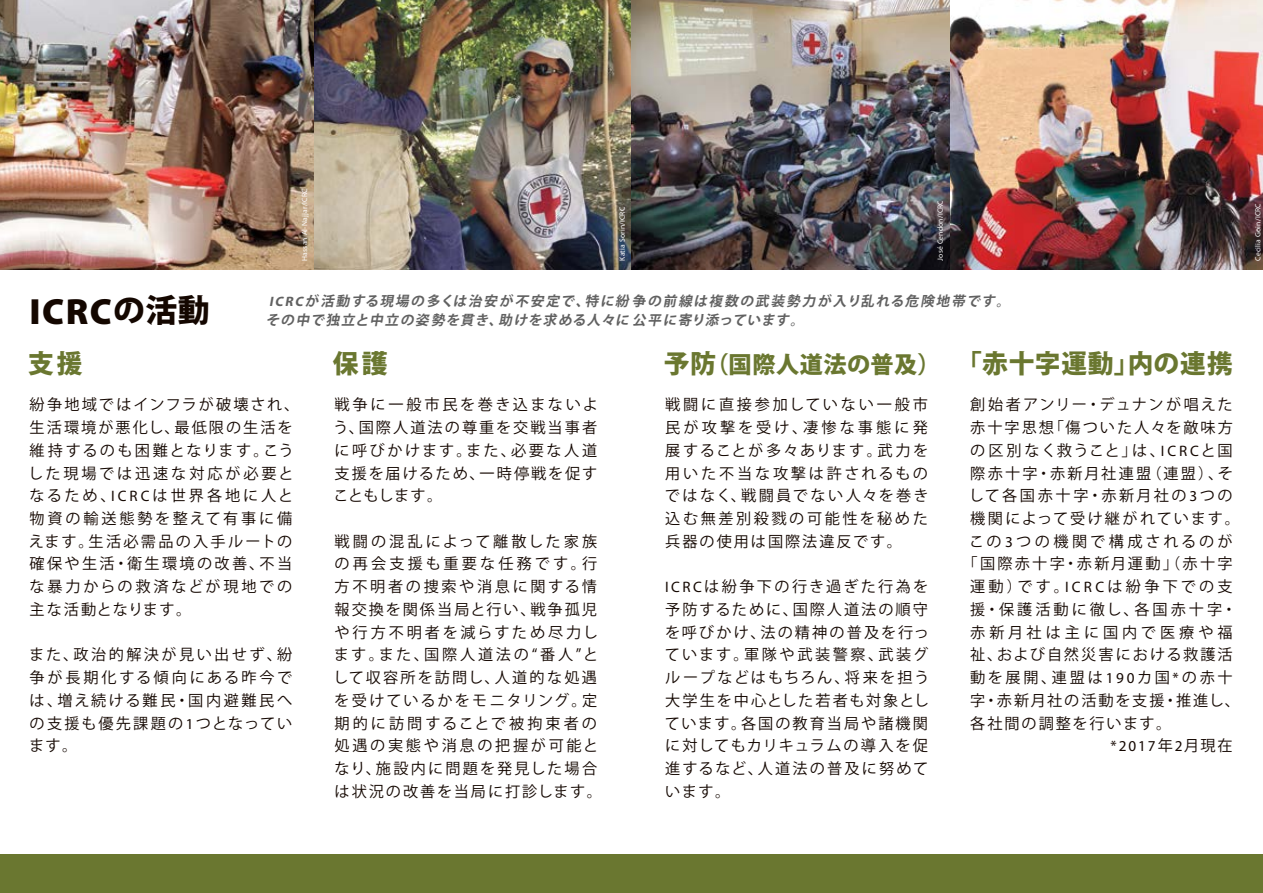
<style>
.page{position:relative;width:1263px;height:893px;background:#fff}
.page>*{position:absolute;margin:0;border:0;box-sizing:border-box;transform-origin:0 0}
.t1{font:900 36.6px "Myriad Pro";color:#140700}
.t2{font:800 25.8px "Koz Go Pr 6 N";letter-spacing:.035em;color:#6a7730}
.t3{font:800 23.25px "Koz Go Pr 6 N";letter-spacing:.025em;color:#6a7730}
.t4{font:15.15px/22.6px "Koz Go Pr 6 N";letter-spacing:.15em;color:#140700}
.t5{font:15.15px/22.8px "Koz Go Pr 6 N";letter-spacing:.13em;color:#140700}
.t6{font:15.15px/22.8px "Koz Go Pr 6 N";letter-spacing:.12em;color:#140700}
.t7{font:15.15px/22.6px "Koz Go Pr 6 N";letter-spacing:.185em;color:#140700;text-align:right}
.t8{font:15.15px "Koz Go Pr 6 N";letter-spacing:.175em;color:#140700}
.t9{font:15.15px "Koz Go Pr 6 N";letter-spacing:.19em;color:#140700}
.t10{font:15.15px/22.6px "Koz Go Pr 6 N";letter-spacing:.095em;color:#140700}
.t11{font:15.15px "Koz Go Pr 6 N";letter-spacing:.195em;color:#140700}
.t12{font:15.15px "Koz Go Pr 6 N";letter-spacing:.215em;color:#140700}
.t13{font:15.15px "Koz Go Pr 6 N";letter-spacing:.2em;color:#140700}
.t14{font:15.15px/22.8px "Koz Go Pr 6 N";letter-spacing:.205em;color:#140700;text-align:right}
.t15{font:15.15px "Koz Go Pr 6 N";letter-spacing:.17em;color:#140700}
.t16{font:15.15px "Koz Go Pr 6 N";letter-spacing:.08em;color:#140700}
.t17{font:15.15px "Myriad Pro";letter-spacing:.16em;color:#140700}
.t18{font:15.15px "Koz Go Pr 6 N";letter-spacing:.18em;color:#140700}
.t19{font:15.15px "Koz Go Pr 6 N";letter-spacing:.21em;color:#140700}
.t20{font:15.15px "Koz Go Pr 6 N";letter-spacing:.265em;color:#140700}
.t21{font:15.15px "Koz Go Pr 6 N";letter-spacing:.105em;color:#140700}
.t22{font:15.15px/22.8px "Koz Go Pr 6 N";letter-spacing:.09em;color:#140700}
.t23{font:15.15px "Koz Go Pr 6 N";letter-spacing:.11em;color:#140700}
.t24{font:italic 700 13.65px "Koz Go Pr 6 N";color:#616161}
.t25{font:7.65px "Myriad Pro";letter-spacing:.025em;color:#fff}
.s1{font-family:"Koz Go Pr 6 N";font-weight:800;font-size:31.8px}
.s2{font-family:"Myriad Pro"}
.s3{font-family:"Koz Go Pr 6 N"}
</style>
<div class="page">
<div style="left:0;top:854px;width:1263px;height:39px;background:#6a7730"></div>
<img style="left:0;top:0;width:1263px;height:269px">
<h1 class="t1" style="left:30px;top:287px;width:182px">ICRC<span class="s1">の活動</span></h1>
<p class="t25" style="left:300px;top:261px;width:74px;rotate:-90deg">Hassan Al-Najjar/ICRC</p>
<p class="t25" style="left:617px;top:261px;width:55px;rotate:-90deg">Katia Sorin/ICRC</p>
<p class="t25" style="left:936px;top:261px;width:62px;rotate:-90deg">José Cendon/ICRC</p>
<p class="t25" style="left:1253px;top:261px;width:59px;rotate:-90deg">Cecilia Goin/ICRC</p>
<p class="t24" style="left:269px;top:294px;width:732px"><span class="s2">ICRC</span>が活動する現場の多くは治安が不安定で特に紛争の前線は複数の武装勢力が入り乱れる危険地帯です</p>
<p class="t24" style="left:576px;top:294px;width:20px">、</p>
<p class="t24" style="left:996px;top:294px;width:20px">。</p>
<p class="t24" style="left:266px;top:312px;width:529px">その中で独立と中立の姿勢を貫き助けを求める人々に公平に寄り添っています</p>
<p class="t24" style="left:489px;top:312px;width:20px">、</p>
<p class="t24" style="left:790px;top:312px;width:20px">。</p>
<h2 class="t2" style="left:28px;top:349px;width:56px">支援</h2>
<p class="t4" style="left:175px;top:394px;width:126px;text-indent:-145px">紛争地域ではインフラが破壊され、最低限の生活を</p>
<p class="t4" style="left:30px;top:417px;width:152px">生活環境が悪化し、</p>
<h2 class="t2" style="left:333px;top:349px;width:56px">保護</h2>
<p class="t4" style="left:335px;top:394px;width:265px;text-align:right">戦争に一般市民を巻き込まないよ国際人道法の尊重を交戦当事者</p>
<p class="t4" style="left:333px;top:417px;width:32px">う、</p>
<h2 class="t2" style="left:664px;top:349px;width:54px">予防</h2>
<p class="t7" style="left:665px;top:394px;width:264px">戦闘に直接参加していない一般市凄惨な事態に発</p>
<h3 class="t3" style="left:705px;top:351px;width:237px">（国際人道法の普及(</h3>
<p class="t14" style="left:665px;top:416px;width:143px">民が攻撃を受け、</p>
<h2 class="t2" style="left:1128px;top:349px;width:107px">内の連携</h2>
<h2 class="t2" style="left:956px;top:349px;width:185px">「赤十字運動」</h2>
<p class="t5" style="left:970px;top:394px;width:264px;text-align:right">創始者アンリー・デュナンが唱えた「傷ついた人々を敵味方</p>
<p class="t4" style="left:970px;top:417px;width:85px">赤十字思想</p>
<p class="t4" style="left:30px;top:439px;width:241px">維持するのも困難となります。</p>
<p class="t9" style="left:28px;top:464px;width:267px">した現場では迅速な対応が必要と</p>
<p class="t11" style="left:111px;top:487px;width:184px"><span class="s2">ICRC</span>は世界各地に人と</p>
<p class="t4" style="left:263px;top:439px;width:32px">こう</p>
<p class="t4" style="left:30px;top:485px;width:87px">なるため、</p>
<p class="t7" style="left:30px;top:507px;width:264px">物資の輸送態勢を整えて有事に備</p>
<p class="t4" style="left:89px;top:530px;width:205px">生活必需品の入手ルートの</p>
<p class="t4" style="left:29px;top:530px;width:66px">えます。</p>
<p class="t4" style="left:30px;top:553px;width:264px">確保や生活・衛生環境の改善、<br>な暴力からの救済などが現地での主な活動となります。</p>
<p class="t4" style="left:277px;top:644px;width:17px">紛</p>
<p class="t4" style="left:259px;top:553px;width:34px">不当</p>
<p class="t4" style="left:74px;top:644px;width:210px">政治的解決が見い出せず、</p>
<p class="t4" style="left:29px;top:644px;width:51px">また、</p>
<p class="t9" style="left:30px;top:669px;width:264px">争が長期化する傾向にある昨今で</p>
<p class="t15" style="left:58px;top:692px;width:236px">増え続ける難民・国内避難民へ</p>
<p class="t6" style="left:29px;top:689px;width:265px">は、<br>の支援も優先課題の<span class="s2">1</span>つとなっています。</p>
<p class="t4" style="left:335px;top:439px;width:138px">に呼びかけます。</p>
<p class="t4" style="left:511px;top:439px;width:87px">必要な人道</p>
<p class="t4" style="left:466px;top:439px;width:51px">また、</p>
<p class="t10" style="left:333px;top:462px;width:153px">支援を届けるため、こともします。</p>
<p class="t14" style="left:335px;top:530px;width:264px">戦闘の混乱によって離散した家族行</p>
<p class="t4" style="left:480px;top:462px;width:119px">一時停戦を促す</p>
<p class="t19" style="left:335px;top:555px;width:253px">の再会支援も重要な任務です。</p>
<p class="t8" style="left:335px;top:578px;width:264px">方不明者の捜索や消息に関する情</p>
<p class="t4" style="left:530px;top:598px;width:68px">戦争孤児</p>
<p class="t4" style="left:335px;top:598px;width:202px">報交換を関係当局と行い、</p>
<p class="t11" style="left:335px;top:623px;width:265px">や行方不明者を減らすため尽力し</p>
<p class="t4" style="left:424px;top:644px;width:176px">国際人道法の 番“ 人 と”</p>
<p class="t4" style="left:334px;top:644px;width:51px">ます。</p>
<p class="t4" style="left:379px;top:644px;width:52px">また、</p>
<p class="t4" style="left:495px;top:666px;width:104px">人道的な処遇</p>
<p class="t5" style="left:333px;top:666px;width:168px">して収容所を訪問し、</p>
<p class="t5" style="left:334px;top:689px;width:254px">を受けているかをモニタリング。</p>
<p class="t13" style="left:335px;top:714px;width:264px">期的に訪問することで被拘束者の</p>
<p class="t18" style="left:335px;top:737px;width:265px">処遇の実態や消息の把握が可能と</p>
<p class="t4" style="left:376px;top:757px;width:223px">施設内に問題を発見した場合</p>
<p class="t4" style="left:582px;top:689px;width:17px">定</p>
<p class="t5" style="left:335px;top:757px;width:269px">なり、<br>は状況の改善を当局に打診します。</p>
<p class="t10" style="left:665px;top:439px;width:218px">展することが多々あります。</p>
<p class="t7" style="left:665px;top:462px;width:264px">用いた不当な攻撃は許されるもの</p>
<p class="t4" style="left:741px;top:485px;width:189px">戦闘員でない人々を巻き</p>
<p class="t4" style="left:877px;top:439px;width:52px">武力を</p>
<p class="t4" style="left:665px;top:485px;width:264px">ではなく、<br>込む無差別殺戮の可能性を秘めた兵器の使用は国際法違反です。</p>
<p class="t4" style="left:665px;top:576px;width:264px;text-align:right"><span class="s2">ICRC</span>は紛争下の行き過ぎた行為を国際人道法の順守</p>
<p class="t5" style="left:760px;top:598px;width:170px;text-indent:-95px">予防するために、<br>法の精神の普及を行っ</p>
<p class="t4" style="left:665px;top:621px;width:102px">を呼びかけ、</p>
<p class="t4" style="left:878px;top:644px;width:51px">武装グ</p>
<p class="t15" style="left:744px;top:646px;width:141px">軍隊や武装警察、</p>
<p class="t4" style="left:665px;top:644px;width:85px">ています。</p>
<p class="t21" style="left:665px;top:669px;width:186px">ループなどはもちろん、</p>
<p class="t6" style="left:665px;top:689px;width:265px">大学生を中心とした若者も対象とし</p>
<p class="t4" style="left:741px;top:712px;width:188px">各国の教育当局や諸機関</p>
<p class="t4" style="left:845px;top:666px;width:86px">将来を担う</p>
<p class="t4" style="left:665px;top:712px;width:83px">ています。</p>
<p class="t16" style="left:665px;top:737px;width:264px">に対してもカリキュラムの導入を促</p>
<p class="t4" style="left:758px;top:757px;width:172px">人道法の普及に努めて</p>
<p class="t22" style="left:665px;top:757px;width:99px">進するなど、います。</p>
<p class="t23" style="left:970px;top:442px;width:168px">の区別なく救うこと」</p>
<p class="t17" style="left:1161px;top:441px;width:74px">ICRC<span class="s3">と国</span></p>
<p class="t4" style="left:1132px;top:439px;width:34px">は、</p>
<p class="t4" style="left:970px;top:462px;width:183px">際赤十字・赤新月社連盟</p>
<p class="t8" style="left:969px;top:487px;width:266px">して各国赤十字・赤新月社の<span class="s2">3</span>つの</p>
<p class="t6" style="left:970px;top:507px;width:271px">機関によって受け継がれています。</p>
<p class="t12" style="left:969px;top:533px;width:265px">この<span class="s2">3</span>つの機関で構成されるのが</p>
<p class="t4" style="left:970px;top:553px;width:264px">｢国際赤十字・赤新月運動｣（赤十字</p>
<p class="t12" style="left:1065px;top:578px;width:169px"><span class="s2">ICRC</span>は紛争下での支</p>
<p class="t4" style="left:1146px;top:462px;width:78px">（連盟）、</p>
<p class="t4" style="left:1218px;top:462px;width:17px">そ</p>
<p class="t4" style="left:970px;top:576px;width:53px">運動）</p>
<p class="t4" style="left:1017px;top:576px;width:53px">です。</p>
<p class="t4" style="left:1134px;top:598px;width:104px">各国赤十字・</p>
<p class="t13" style="left:970px;top:601px;width:170px">援・保護活動に徹し、</p>
<p class="t20" style="left:970px;top:623px;width:264px">赤新月社は主に国内で医療や福</p>
<p class="t5" style="left:997px;top:644px;width:237px">および自然災害における救護活</p>
<p class="t4" style="left:970px;top:644px;width:34px">祉、</p>
<p class="t4" style="left:1052px;top:666px;width:182px">連盟は<span class="s2">190</span>カ国<span class="s2">*</span>の赤十</p>
<p class="t5" style="left:970px;top:666px;width:271px">動を展開、<br>字・赤新月社の活動を支援・推進し、各社間の調整を行います。</p>
<p class="t17" style="left:1110px;top:737px;width:124px">*2017<span class="s3">年</span>2<span class="s3">月現在</span></p>
</div>
